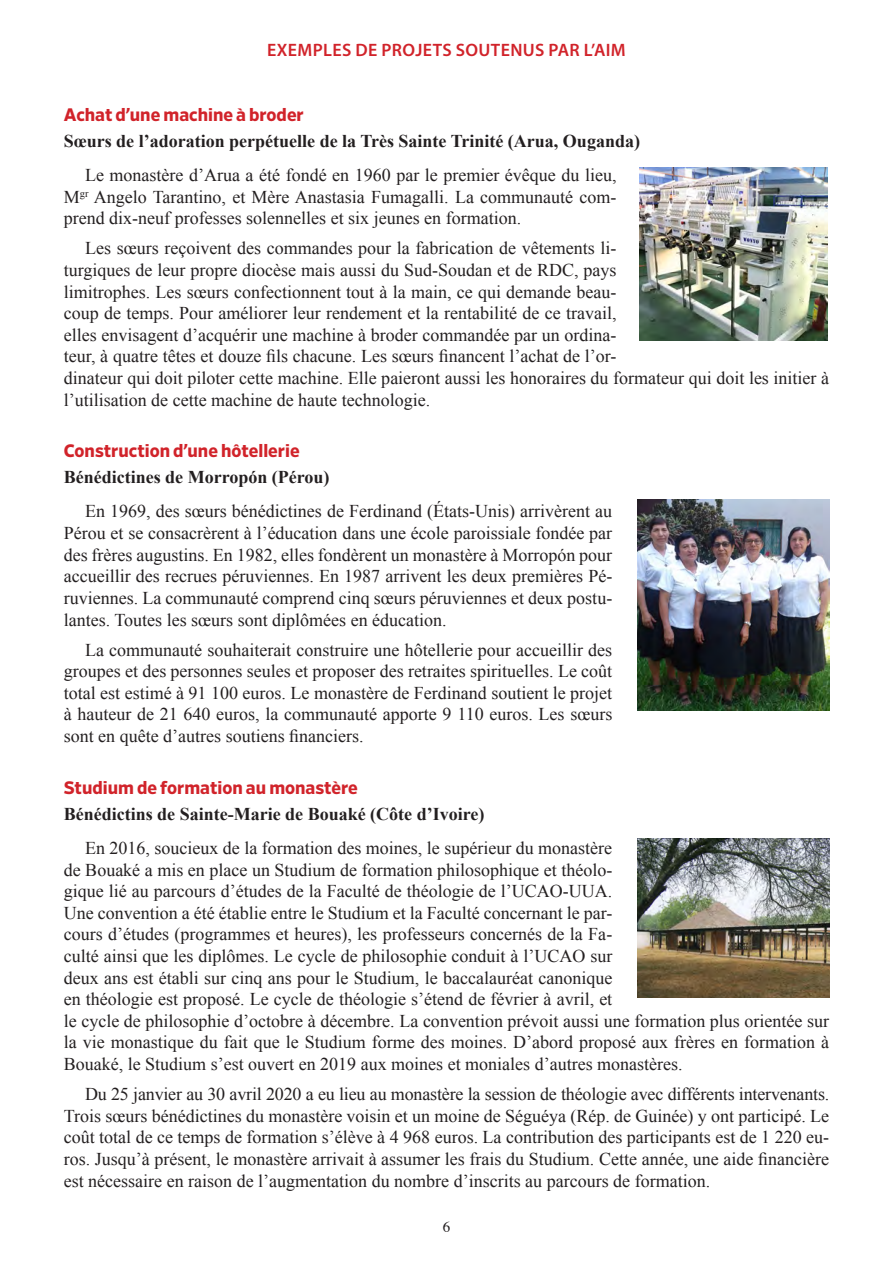
<style>
.page{position:relative;width:893px;height:1263px;background:#fff}
.page>*{position:absolute;margin:0;border:0;box-sizing:border-box;transform-origin:0 0}
.t1{font:18px/21.6px "Times New Roman";color:#231f20;text-align:justify}
.t2{font:700 18px "Times New Roman";color:#231f20}
.t3{font:700 18px "Retina";color:#d1232a}
.Titre{font:600 18px "Myriad Pro";letter-spacing:.02em;color:#d1232a}
.t4{font:15px "Times";color:#231f20}
</style>
<div class="page">
<img style="left:640px;top:168px;width:187px;height:173px">
<img style="left:638px;top:500px;width:191px;height:210px">
<img style="left:638px;top:839px;width:191px;height:158px">
<p class="Titre" style="left:267px;top:39px;width:360px">EXEMPLES DE PROJETS SOUTENUS PAR L’AIM</p>
<p class="t3" style="left:64px;top:102px;width:242px">Achat d’une machine à broder</p>
<p class="t2" style="left:64px;top:128px;width:578px">Sœurs de l’adoration perpétuelle de la Très Sainte Trinité (Arua, Ouganda)</p>
<p class="t1" style="left:64px;top:164px;width:554px;text-indent:21px">Le monastère d’Arua a été fondé en 1960 par le premier évêque du lieu, M<sup>gr</sup> Angelo Tarantino, et Mère Anastasia Fumagalli. La communauté com&shy;prend dix-neuf professes solennelles et six jeunes en formation.</p>
<p class="t1" style="left:64px;top:237px;width:767px;text-align:left;text-indent:21px">Les sœurs reçoivent des commandes pour la fabrication de vêtements li-<br>turgiques de leur propre diocèse mais aussi du Sud-Soudan et de RDC, pays<br>limitrophes. Les sœurs confectionnent tout à la main, ce qui demande beau-<br>coup de temps. Pour améliorer leur rendement et la rentabilité de ce travail,<br>elles envisagent d’acquérir une machine à broder commandée par un ordina-<br>teur, à quatre têtes et douze fils chacune. Les sœurs financent l’achat de l’or-<br>dinateur qui doit piloter cette machine. Elle paieront aussi les honoraires du formateur qui doit les initier à l’utilisation de cette machine de haute technologie.</p>
<p class="t3" style="left:64px;top:439px;width:237px">Construction d’une hôtellerie</p>
<p class="t2" style="left:64px;top:465px;width:267px">Bénédictines de Morropón (Pérou)</p>
<p class="t1" style="left:64px;top:500px;width:550px;text-indent:21px">En 1969, des sœurs bénédictines de Ferdinand (États-Unis) arrivèrent au Pérou et se consacrèrent à l’éducation dans une école paroissiale fondée par des frères augustins. En 1982, elles fondèrent un monastère à Morropón pour accueillir des recrues péruviennes. En 1987 arrivent les deux premières Pé&shy;ruviennes. La communauté comprend cinq sœurs péruviennes et deux postu&shy;lantes. Toutes les sœurs sont diplômées en éducation.</p>
<p class="t1" style="left:64px;top:638px;width:550px;text-indent:21px">La communauté souhaiterait construire une hôtellerie pour accueillir des groupes et des personnes seules et proposer des retraites spirituelles. Le coût total est estimé à 91 100 euros. Le monastère de Ferdinand soutient le projet à hauteur de 21 640 euros, la communauté apporte 9 110 euros. Les sœurs sont en quête d’autres soutiens financiers.</p>
<p class="t3" style="left:64px;top:775px;width:296px">Studium de formation au monastère</p>
<p class="t2" style="left:64px;top:801px;width:422px">Bénédictins de Sainte-Marie de Bouaké (Côte d’Ivoire)</p>
<p class="t1" style="left:64px;top:837px;width:767px;text-align:left;text-indent:21px">En 2016, soucieux de la formation des moines, le supérieur du monastère<br>de Bouaké a mis en place un Studium de formation philosophique et théolo-<br>gique lié au parcours d’études de la Faculté de théologie de l’UCAO-UUA.<br>Une convention a été établie entre le Studium et la Faculté concernant le par-<br>cours d’études (programmes et heures), les professeurs concernés de la Fa-<br>culté ainsi que les diplômes. Le cycle de philosophie conduit à l’UCAO sur<br>deux ans est établi sur cinq ans pour le Studium, le baccalauréat canonique<br>en théologie est proposé. Le cycle de théologie s’étend de février à avril, et<br>le cycle de philosophie d’octobre à décembre. La convention prévoit aussi une formation plus orientée sur la vie monastique du fait que le Studium forme des moines. D’abord proposé aux frères en formation à Bouaké, le Studium s’est ouvert en 2019 aux moines et moniales d’autres monastères.</p>
<p class="t1" style="left:64px;top:1083px;width:767px;text-indent:21px">Du 25 janvier au 30 avril 2020 a eu lieu au monastère la session de théologie avec différents intervenants.<br>Trois sœurs bénédictines du monastère voisin et un moine de Séguéya (Rép. de Guinée) y ont participé. Le coût total de ce temps de formation s’élève à 4 968 euros. La contribution des participants est de 1 220 eu&shy;ros. Jusqu’à présent, le monastère arrivait à assumer les frais du Studium. Cette année, une aide financière est nécessaire en raison de l’augmentation du nombre d’inscrits au parcours de formation.</p>
<p class="t4" style="left:443px;top:1213px;width:9px">6</p>
</div>
